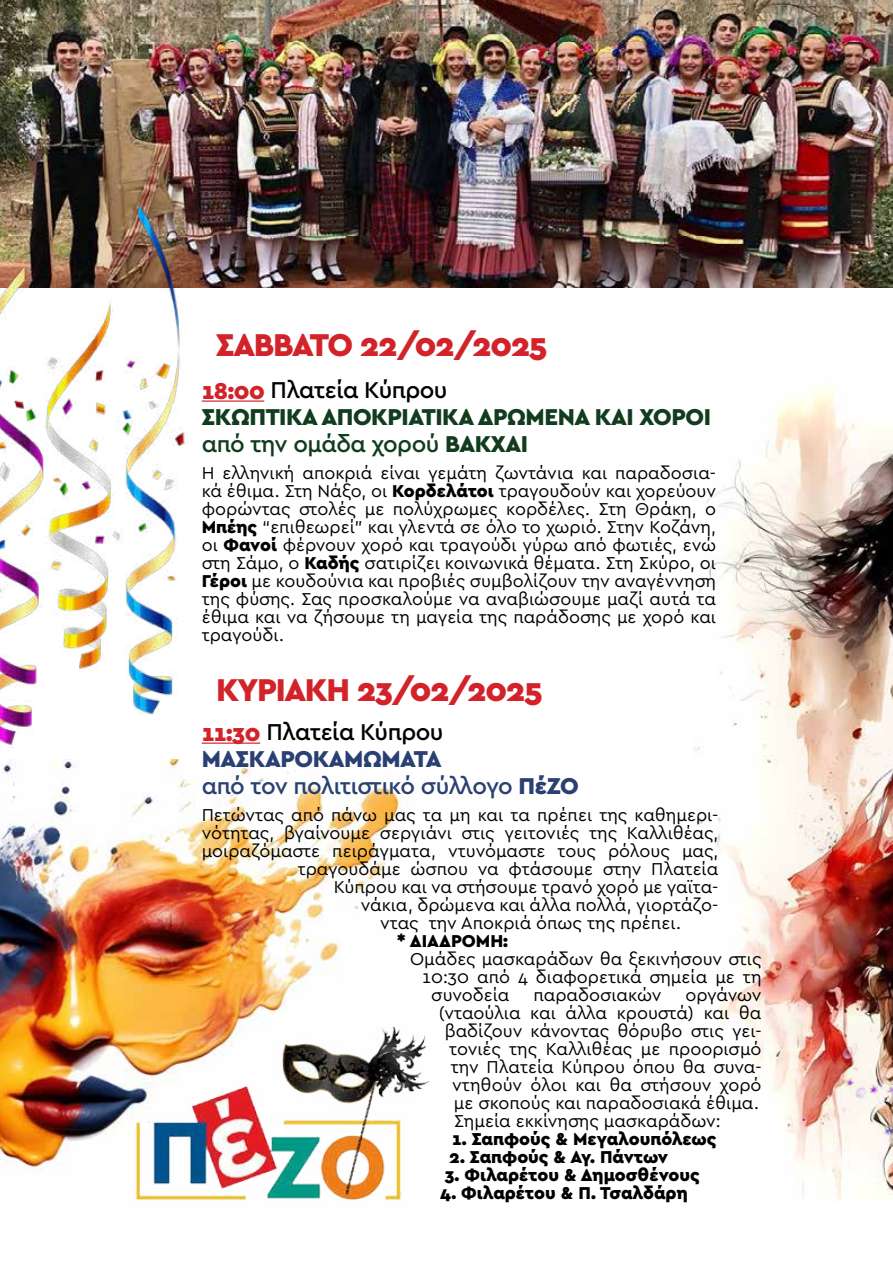
<style>
.page{position:relative;width:893px;height:1263px;background:#fff}
.page>*{position:absolute;margin:0;border:0;box-sizing:border-box;transform-origin:0 0}
.t1{font:900 33px "Cera GR";letter-spacing:-.04em;color:#d2232a}
.t2{font:900 24px/27px "Cera GR";letter-spacing:-.02em;color:#113c1e}
.t3{font:500 24px/27px "Cera GR";letter-spacing:-.025em;color:#294072}
.t4{font:18px/18px "Cera GR";color:#000;text-align:justify}
.t5{font:900 18px "Cera GR";color:#000}
.t6{font:18px "Cera GR";letter-spacing:-.02em;color:#000}
.s1{color:#d2232a}
.s2{font-weight:500;color:#000}
.s3{font-weight:500}
.s4{font-weight:900}
.s5{font-weight:900;color:#d2232a}
.s6{color:#000}
</style>
<div class="page">
<img style="left:0;top:759px;width:413px;height:412px">
<img style="left:694px;top:384px;width:199px;height:817px">
<hr style="left:202px;top:400px;width:62px;height:2px;background:#d2232a">
<hr style="left:202px;top:742px;width:58px;height:2px;background:#d2232a">
<div style="left:202px;top:664px;width:514px;height:50px;background:#fff"></div>
<img style="left:0;top:0;width:893px;height:287px">
<img style="left:0;top:203px;width:189px;height:589px">
<img style="left:807px;top:1026px;width:86px;height:163px">
<img style="left:99px;top:1028px;width:331px;height:173px">
<h1 class="t1" style="left:216px;top:326px;width:333px">ΣΑΒΒΑΤΟ 22/02/2025</h1>
<h2 class="t2" style="left:202px;top:376px;width:511px"><span class="s1">18:00</span> <span class="s2">Πλατεία Κύπρου<br></span>ΣΚΩΠΤΙΚΑ ΑΠΟΚΡΙΑΤΙΚΑ ΔΡΩΜΕΝΑ ΚΑΙ ΧΟΡΟΙ <span class="s3">από την ομάδα χορού</span> ΒΑΚΧΑΙ</h2>
<p class="t4" style="left:202px;top:464px;width:516px">Η ελληνική αποκριά είναι γεμάτη ζωντάνια και παραδοσια&shy;κά έθιμα. Στη Νάξο, οι <span class="s4">Κορδελάτοι</span> τραγουδούν και χορεύουν φορώντας στολές με πολύχρωμες κορδέλες. Στη Θράκη, ο <span class="s4">Μπέης</span> “επιθεωρεί” και γλεντά σε όλο το χωριό. Στην Κοζάνη, οι <span class="s4">Φανοί</span> φέρνουν χορό και τραγούδι γύρω από φωτιές, ενώ στη Σάμο, ο <span class="s4">Καδής</span> σατιρίζει κοινωνικά θέματα. Στη Σκύρο, οι <span class="s4">Γέροι</span> με κουδούνια και προβιές συμβολίζουν την αναγέννηση της φύσης. Σας προσκαλούμε να αναβιώσουμε μαζί αυτά τα έθιμα και να ζήσουμε τη μαγεία της παράδοσης με χορό και τραγούδι.</p>
<h1 class="t1" style="left:216px;top:670px;width:328px">ΚΥΡΙΑΚΗ 23/02/2025</h1>
<h2 class="t3" style="left:202px;top:718px;width:378px"><span class="s5">11:30</span> <span class="s6">Πλατεία Κύπρου<br></span><span class="s4">ΜΑΣΚΑΡΟΚΑΜΩΜΑΤΑ<br></span>από τον πολιτιστικό σύλλογο <span class="s4">ΠέΖΟ</span></h2>
<p class="t4" style="left:202px;top:806px;width:518px">Πετώντας από πάνω μας τα μη και τα πρέπει της καθημερι-</p>
<p class="t4" style="left:202px;top:824px;width:518px">νότητας, βγαίνουμε σεργιάνι στις γειτονιές της Καλλιθέας,</p>
<p class="t4" style="left:202px;top:842px;width:518px">μοιραζόμαστε πειράγματα, ντυνόμαστε τους ρόλους μας,</p>
<p class="t4" style="left:298px;top:860px;width:422px">τραγουδάμε ώσπου να φτάσουμε στην Πλατεία</p>
<p class="t4" style="left:334px;top:878px;width:386px">Κύπρου και να στήσουμε τρανό χορό με γαϊτα-</p>
<p class="t4" style="left:361px;top:896px;width:359px">νάκια, δρώμενα και άλλα πολλά, γιορτάζο-</p>
<p class="t4" style="left:380px;top:914px;width:302px">ντας την Αποκριά όπως της πρέπει.</p>
<p class="t5" style="left:397px;top:930px;width:113px">* ΔΙΑΔΡΟΜΗ:</p>
<p class="t4" style="left:410px;top:950px;width:353px">Ομάδες μασκαράδων θα ξεκινήσουν στις</p>
<p class="t4" style="left:422px;top:968px;width:341px">10:30 από 4 διαφορετικά σημεία με τη</p>
<p class="t4" style="left:431px;top:986px;width:80px">συνοδεία</p>
<p class="t4" style="left:533px;top:986px;width:129px">παραδοσιακών</p>
<p class="t6" style="left:685px;top:985px;width:78px">οργάνων</p>
<p class="t4" style="left:439px;top:1004px;width:324px">(νταούλια και άλλα κρουστά) και θα</p>
<p class="t4" style="left:445px;top:1022px;width:318px">βαδίζουν κάνοντας θόρυβο στις γει-</p>
<p class="t4" style="left:449px;top:1040px;width:314px">τονιές της Καλλιθέας με προορισμό</p>
<p class="t4" style="left:451px;top:1058px;width:312px">την Πλατεία Κύπρου όπου θα συνα-</p>
<p class="t4" style="left:452px;top:1076px;width:311px">ντηθούν όλοι και θα στήσουν χορό</p>
<p class="t4" style="left:454px;top:1094px;width:307px">με σκοπούς και παραδοσιακά έθιμα.</p>
<p class="t4" style="left:454px;top:1112px;width:268px">Σημεία εκκίνησης μασκαράδων:</p>
<p class="t5" style="left:452px;top:1128px;width:266px">1. Σαπφούς &amp; Μεγαλουπόλεως</p>
<p class="t5" style="left:449px;top:1146px;width:220px">2. Σαπφούς &amp; Αγ. Πάντων</p>
<p class="t5" style="left:445px;top:1164px;width:257px">3. Φιλαρέτου &amp; Δημοσθένους</p>
<p class="t5" style="left:440px;top:1182px;width:249px">4. Φιλαρέτου &amp; Π. Τσαλδάρη</p>
</div>
